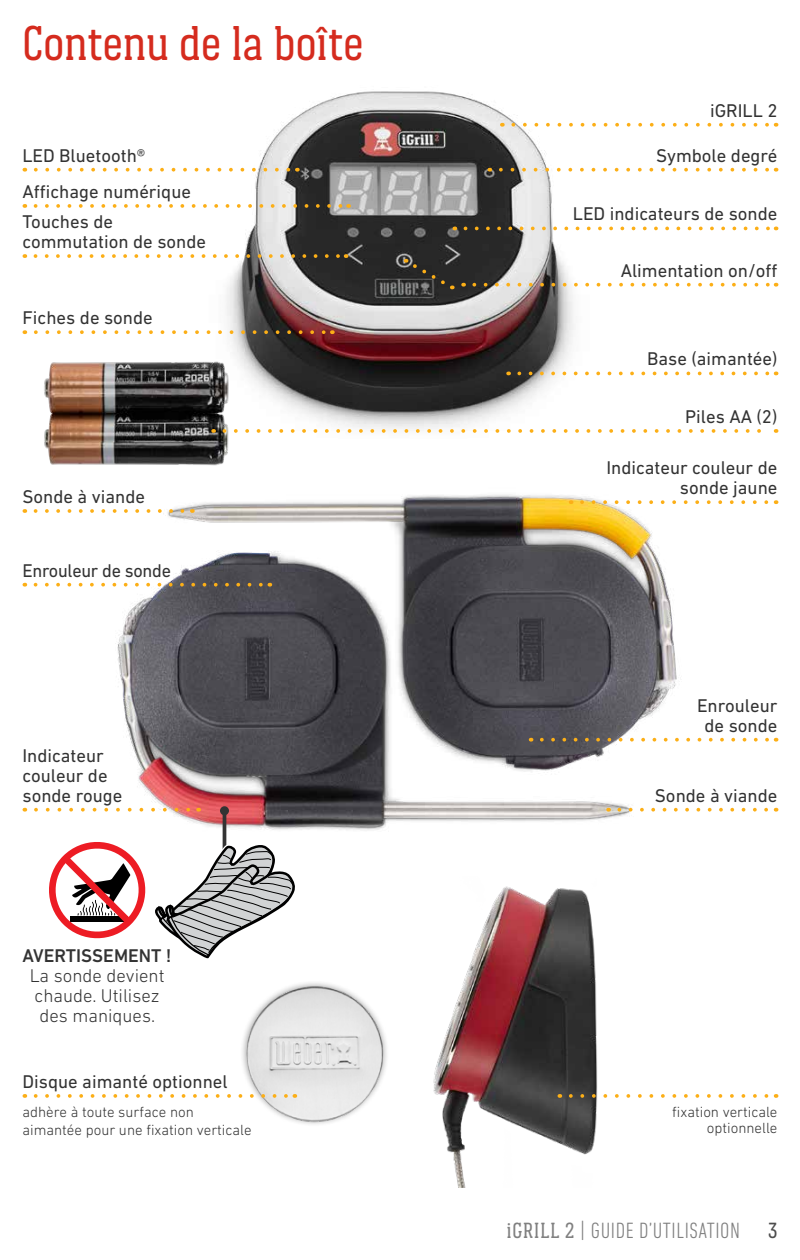
<style>
.page{position:relative;width:800px;height:1260px;background:#fff}
.page>*{position:absolute;margin:0;border:0;box-sizing:border-box;transform-origin:0 0}
.t1{font:50px "Weber Serif";letter-spacing:-.01em;color:#d52b1e}
.t2{font:300 condensed 22.5px "DIN Next LT Pro";letter-spacing:.025em;color:#808080}
.t3{font:22.5px "Weber Serif";color:#4d4d4d}
.t4{font:18.75px/20px "DIN Next LT Pro";color:#333}
.t5{font:300 18.75px/20px "DIN Next LT Pro";color:#333}
.t6{font:500 18.75px "DIN Next LT Pro";color:#333}
.t7{font:300 15px/18.8px "DIN Next LT Pro";color:#333}
.s1{font-family:"Weber Serif";font-weight:400;font-stretch:normal}
.s2{font-family:"Weber Serif";font-stretch:normal}
</style>
<div class="page">
<img style="left:163px;top:494px;width:515px;height:244px">
<img style="left:114px;top:545px;width:524px;height:291px">
<img style="left:173px;top:91px;width:451px;height:338px">
<svg style="left:513px;top:123px;width:256px;height:4px"></svg>
<svg style="left:36px;top:330px;width:290px;height:4px"></svg>
<svg style="left:519px;top:372px;width:251px;height:3px"></svg>
<svg style="left:36px;top:204px;width:313px;height:4px"></svg>
<svg style="left:619px;top:808px;width:149px;height:4px"></svg>
<svg style="left:36px;top:808px;width:156px;height:4px"></svg>
<svg style="left:465px;top:227px;width:305px;height:3px"></svg>
<svg style="left:36px;top:168px;width:255px;height:4px"></svg>
<svg style="left:35px;top:254px;width:305px;height:4px"></svg>
<img style="left:44px;top:358px;width:187px;height:108px">
<img style="left:433px;top:886px;width:165px;height:302px">
<svg style="left:474px;top:283px;width:296px;height:4px"></svg>
<svg style="left:406px;top:259px;width:47px;height:31px"></svg>
<svg style="left:36px;top:509px;width:150px;height:4px"></svg>
<svg style="left:582px;top:500px;width:187px;height:4px"></svg>
<svg style="left:542px;top:738px;width:227px;height:4px"></svg>
<svg style="left:36px;top:583px;width:234px;height:4px"></svg>
<svg style="left:224px;top:429px;width:537px;height:4px"></svg>
<img style="left:242px;top:983px;width:145px;height:141px">
<svg style="left:36px;top:1094px;width:259px;height:4px"></svg>
<svg style="left:571px;top:1094px;width:198px;height:4px"></svg>
<hr style="left:223px;top:811px;width:3px;height:85px;background:#333">
<div style="left:220px;top:806px;width:9px;height:9px;background:#333;border-radius:50%"></div>
<svg style="left:49px;top:836px;width:246px;height:123px"></svg>
<svg style="left:501px;top:168px;width:268px;height:4px"></svg>
<h1 class="t1" style="left:22px;top:16px;width:343px">Contenu de la boîte</h1>
<p class="t4" style="left:22px;top:145px;width:124px">LED Bluetooth®</p>
<p class="t4" style="left:22px;top:181px;width:170px">Affichage numérique</p>
<p class="t4" style="left:22px;top:211px;width:185px">Touches de commutation de sonde</p>
<p class="t4" style="left:22px;top:307px;width:132px">Fiches de sonde</p>
<p class="t4" style="left:22px;top:486px;width:124px">Sonde à viande</p>
<p class="t4" style="left:22px;top:560px;width:150px">Enrouleur de sonde</p>
<p class="t4" style="left:22px;top:745px;width:101px">Indicateur couleur de sonde rouge</p>
<p class="t6" style="left:23px;top:945px;width:151px">AVERTISSEMENT !</p>
<p class="t5" style="left:30px;top:966px;width:136px">La sonde devient chaude. Utilisez des maniques.</p>
<p class="t4" style="left:710px;top:100px;width:69px">iGRILL 2</p>
<p class="t4" style="left:656px;top:145px;width:123px">Symbole degré</p>
<p class="t4" style="left:573px;top:204px;width:206px">LED indicateurs de sonde</p>
<p class="t4" style="left:621px;top:260px;width:158px">Alimentation on/off</p>
<p class="t4" style="left:647px;top:349px;width:132px">Base (aimantée)</p>
<p class="t4" style="left:685px;top:406px;width:94px">Piles AA (2)</p>
<p class="t4" style="left:606px;top:457px;width:173px;text-align:right">Indicateur couleur de sonde jaune</p>
<p class="t4" style="left:697px;top:695px;width:82px;text-align:center">Enrouleur de sonde</p>
<p class="t4" style="left:655px;top:785px;width:124px">Sonde à viande</p>
<p class="t4" style="left:22px;top:1071px;width:207px">Disque aimanté optionnel</p>
<p class="t7" style="left:22px;top:1102px;width:231px">adhère à toute surface non aimantée pour une fixation verticale</p>
<p class="t7" style="left:672px;top:1103px;width:107px;line-height:16.2px;text-align:right">fixation verticale optionnelle</p>
<p class="t2" style="left:507px;top:1217px;width:235px"><span class="s1">iGRILL 2</span> <span class="s2">|</span> GUIDE D’UTILISATION</p>
<p class="t3" style="left:768px;top:1218px;width:11px">3</p>
</div>
